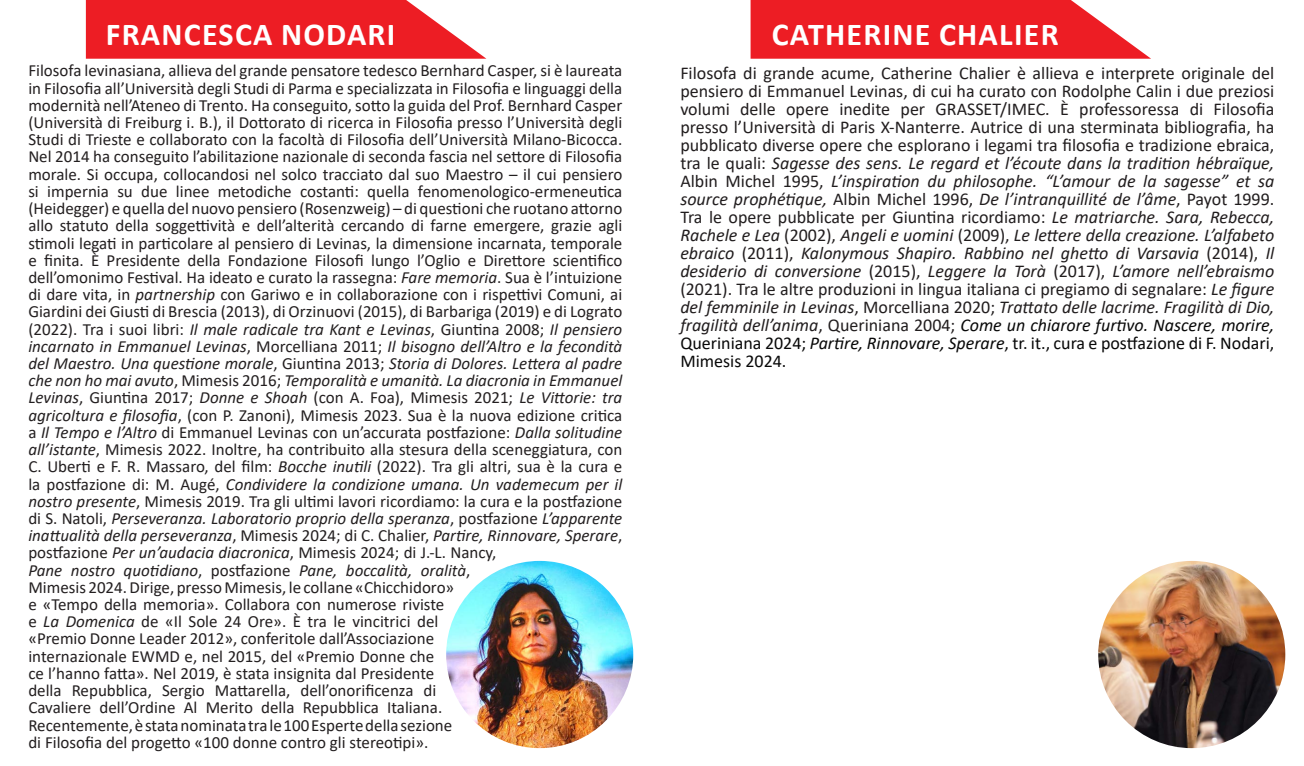
<style>
.page{position:relative;width:1304px;height:766px;background:#fff}
.page>*{position:absolute;margin:0;border:0;box-sizing:border-box;transform-origin:0 0}
.t1{font:700 32px "Calibri";letter-spacing:.04em;color:#fff}
.t2{font:18px/18px "Calibri";color:#211d1e;text-align:justify}
.t3{font:17px/17.2px "Calibri";color:#231f20}
.s1{font-style:italic}
.s2{font-style:italic;color:#080808}
.s3{color:#080808}
</style>
<div class="page">
<svg style="left:86px;top:0;width:400px;height:59px;background:#ee3339"></svg>
<img style="left:446px;top:560px;width:187px;height:188px;border-radius:94px">
<svg style="left:751px;top:0;width:400px;height:59px;background:#ee3339"></svg>
<img style="left:1098px;top:561px;width:187px;height:187px">
<p class="t1" style="left:106px;top:11px;width:291px">FRANCESCA NODARI</p>
<p class="t3" style="left:28px;top:62px;width:596px">Filosofa levinasiana, allieva del grande pensatore tedesco Bernhard Casper, si è laureata in Filosofia all’Università degli Studi di Parma e specializzata in Filosofia e linguaggi della modernità nell’Ateneo di Trento. Ha conseguito, sotto la guida del Prof. Bernhard Casper (Università di Freiburg i. B.), il Dottorato di ricerca in Filosofia presso l’Università degli Studi di Trieste e collaborato con la facoltà di Filosofia dell’Università Milano-Bicocca.<br>Nel 2014 ha conseguito l’abilitazione nazionale di seconda fascia nel settore di Filosofia morale. Si occupa, collocandosi nel solco tracciato dal suo Maestro – il cui pensiero si impernia su due linee metodiche costanti: quella fenomenologico-ermeneutica (Heidegger) e quella del nuovo pensiero (Rosenzweig) – di questioni che ruotano attorno allo statuto della soggettività e dell’alterità cercando di farne emergere, grazie agli stimoli legati in particolare al pensiero di Levinas, la dimensione incarnata, temporale e finita. È Presidente della Fondazione Filosofi lungo l’Oglio e Direttore scientifico dell’omonimo Festival. Ha ideato e curato la rassegna: <span class="s1">Fare memoria</span>. Sua è l’intuizione di dare vita, in <span class="s1">partnership</span> con Gariwo e in collaborazione con i rispettivi Comuni, ai Giardini dei Giusti di Brescia (2013), di Orzinuovi (2015), di Barbariga (2019) e di Lograto (2022). Tra i suoi libri: <span class="s1">Il male radicale tra Kant e Levinas</span>, Giuntina 2008; <span class="s1">Il pensiero incarnato in Emmanuel Levinas</span>, Morcelliana 2011; <span class="s1">Il bisogno dell’Altro e la fecondità del Maestro. Una questione morale</span>, Giuntina 2013; <span class="s1">Storia di Dolores. Lettera al padre che non ho mai avuto</span>, Mimesis 2016; <span class="s1">Temporalità e umanità. La diacronia in Emmanuel Levinas</span>, Giuntina 2017; <span class="s1">Donne e Shoah</span> (con A. Foa), Mimesis 2021; <span class="s1">Le Vittorie: tra agricoltura e filosofia</span>, (con P. Zanoni), Mimesis 2023. Sua è la nuova edizione critica a <span class="s1">Il Tempo e l’Altro</span> di Emmanuel Levinas con un’accurata postfazione: <span class="s1">Dalla solitudine all’istante</span>, Mimesis 2022. Inoltre, ha contribuito alla stesura della sceneggiatura, con C. Uberti e F. R. Massaro, del film: <span class="s1">Bocche inutili</span> (2022). Tra gli altri, sua è la cura e la postfazione di: M. Augé, <span class="s1">Condividere la condizione umana. Un vademecum per il nostro presente</span>, Mimesis 2019. Tra gli ultimi lavori ricordiamo: la cura e la postfazione di S. Natoli, <span class="s1">Perseveranza. Laboratorio proprio della speranza</span>, postfazione <span class="s1">L’apparente inattualità della perseveranza</span>, Mimesis 2024; di C. Chalier, <span class="s1">Partire, Rinnovare, Sperare</span>, postfazione <span class="s1">Per un’audacia diacronica</span>, Mimesis 2024; di J.-L. Nancy,<br><span class="s1">Pane nostro quotidiano</span>, postfazione <span class="s1">Pane, boccalità, oralità</span>,<br>Mimesis 2024. Dirige, presso Mimesis, le collane «Chicchidoro»<br>e «Tempo della memoria». Collabora con numerose riviste<br>e <span class="s1">La Domenica</span> de «Il Sole 24 Ore». È tra le vincitrici del<br>«Premio Donne Leader 2012», conferitole dall’Associazione<br>internazionale EWMD e, nel 2015, del «Premio Donne che<br>ce l’hanno fatta». Nel 2019, è stata insignita dal Presidente<br>della Repubblica, Sergio Mattarella, dell’onorificenza di<br>Cavaliere dell’Ordine Al Merito della Repubblica Italiana.<br>Recentemente, è stata nominata tra le 100 Esperte della sezione<br>di Filosofia del progetto «100 donne contro gli stereotipi».</p>
<p class="t1" style="left:772px;top:11px;width:288px">CATHERINE CHALIER</p>
<p class="t2" style="left:680px;top:64px;width:596px">Filosofa di grande acume, Catherine Chalier è allieva e interprete originale del pensiero di Emmanuel Levinas, di cui ha curato con Rodolphe Calin i due preziosi volumi delle opere inedite per GRASSET/IMEC. È professoressa di Filosofia presso l’Università di Paris X-Nanterre. Autrice di una sterminata bibliografia, ha pubblicato diverse opere che esplorano i legami tra filosofia e tradizione ebraica, tra le quali: <span class="s1">Sagesse des sens. Le regard et l’écoute dans la tradition hébraïque, </span>Albin Michel 1995, <span class="s1">L’inspiration du philosophe. “L’amour de la sagesse” et sa source prophétique,</span> Albin Michel 1996, <span class="s1">De l’intranquillité de l’âme</span>, Payot 1999.<br>Tra le opere pubblicate per Giuntina ricordiamo: <span class="s1">Le matriarche. Sara, Rebecca, Rachele e Lea</span> (2002), <span class="s1">Angeli e uomini</span> (2009), <span class="s1">Le lettere della creazione. L’alfabeto ebraico</span> (2011), <span class="s1">Kalonymous Shapiro. Rabbino nel ghetto di Varsavia</span> (2014), <span class="s1">Il desiderio di conversione</span> (2015), <span class="s1">Leggere la Torà</span> (2017), <span class="s1">L’amore nell’ebraismo </span>(2021). Tra le altre produzioni in lingua italiana ci pregiamo di segnalare: <span class="s1">Le figure del femminile in Levinas</span>, Morcelliana 2020; <span class="s1">Trattato delle lacrime. Fragilità di Dio, fragilità dell’anima</span>, Queriniana 2004; <span class="s2">Come un chiarore furtivo. Nascere, morire, </span><span class="s3">Queriniana 2024;</span> <span class="s2">Partire, Rinnovare, Sperare</span><span class="s3">, tr. it., cura e postfazione di F. Nodari, Mimesis 2024.</span></p>
</div>
